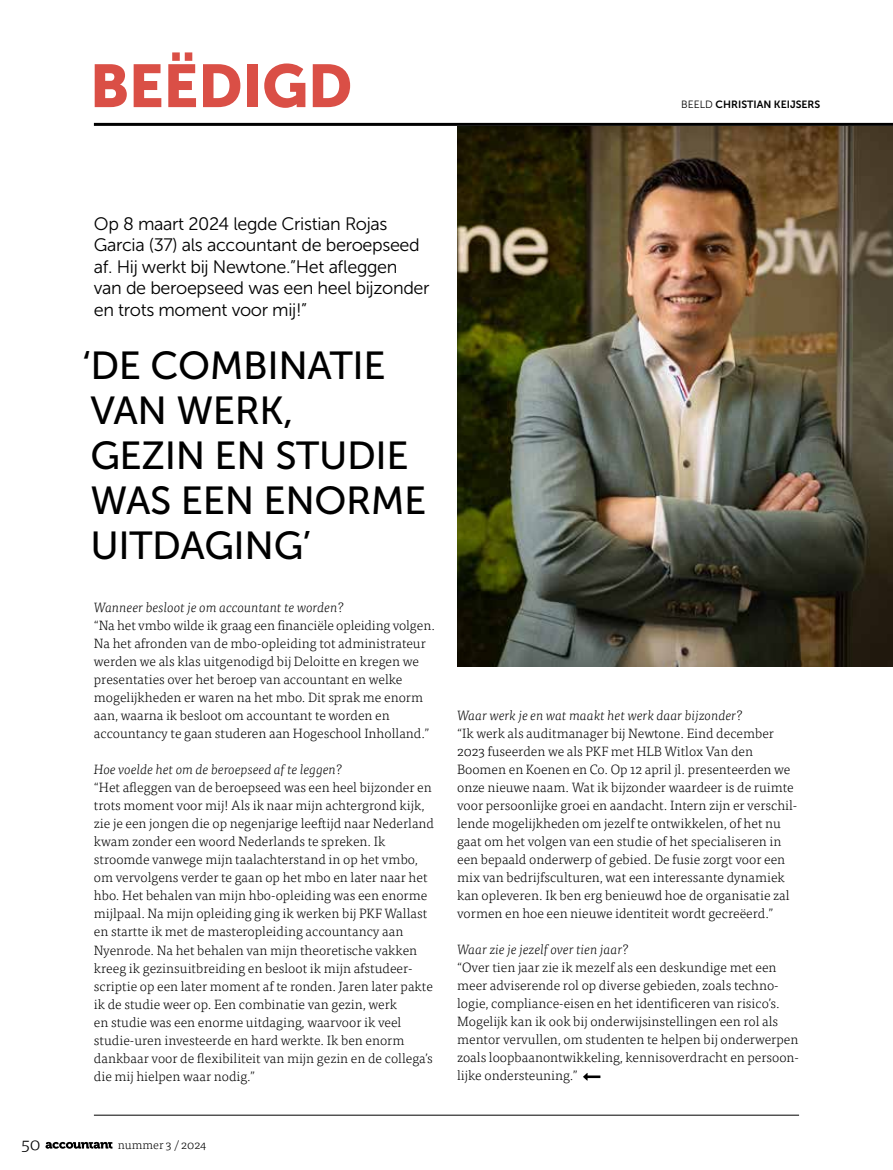
<style>
.page{position:relative;width:893px;height:1170px;background:#fff}
.page>*{position:absolute;margin:0;border:0;box-sizing:border-box;transform-origin:0 0}
.t1{font:60px "Museo Sans 900";letter-spacing:-.01em;color:#da4f46}
.t2{font:39px/45px "Museo Sans 500";letter-spacing:-.01em;color:#000}
.t3{font:18px/21.6px "Museo Sans 300";letter-spacing:-.02em;color:#000}
.t4{font:300 18px "Tisa Pro";color:#000}
.t5{font:300 13.5px/18px "Tisa Pro";color:#000}
.t6{font:italic 300 13.5px "Tisa Pro";color:#000}
.t7{font:300 12px "Tisa Pro";color:#000}
.t8{font:10.5px "Museo Sans 700";color:#000}
.s1{font-family:"Museo Sans 300"}
</style>
<div class="page">
<img style="left:457px;top:126px;width:436px;height:540px">
<hr style="left:94px;top:123px;width:799px;height:3px;background:#000">
<svg style="left:583px;top:1073px;width:17px;height:7px"></svg>
<svg style="left:45px;top:1141px;width:67px;height:7px"></svg>
<hr style="left:94px;top:1114px;width:705px;height:1px;background:#000">
<h1 class="t1" style="left:90px;top:52px;width:264px">BEËDIGD</h1>
<p class="t8" style="left:681px;top:98px;width:141px"><span class="s1">BEELD</span> CHRISTIAN KEIJSERS</p>
<h3 class="t3" style="left:94px;top:213px;width:337px">Op 8 maart 2024 legde Cristian Rojas Garcia (37) als accountant de beroepseed af. Hij werkt bij Newtone.”Het afleggen van de beroepseed was een heel bijzonder en trots moment voor mij!”</h3>
<h2 class="t2" style="left:82px;top:343px;width:346px">‘DE COMBINATIE<br>VAN WERK,<br>GEZIN EN STUDIE<br>WAS EEN ENORME<br>UITDAGING’</h2>
<p class="t6" style="left:94px;top:598px;width:251px">Wanneer besloot je om accountant te worden?</p>
<p class="t5" style="left:94px;top:616px;width:343px">“Na het vmbo wilde ik graag een financiële opleiding volgen.<br>Na het afronden van de mbo-opleiding tot administrateur werden we als klas uitgenodigd bij Deloitte en kregen we presentaties over het beroep van accountant en welke mogelijkheden er waren na het mbo. Dit sprak me enorm aan, waarna ik besloot om accountant te worden en accountancy te gaan studeren aan Hogeschool Inholland.”</p>
<p class="t6" style="left:94px;top:760px;width:250px">Hoe voelde het om de beroepseed af te leggen?</p>
<p class="t5" style="left:94px;top:778px;width:342px">“Het afleggen van de beroepseed was een heel bijzonder en trots moment voor mij! Als ik naar mijn achtergrond kijk, zie je een jongen die op negenjarige leeftijd naar Nederland kwam zonder een woord Nederlands te spreken. Ik stroomde vanwege mijn taalachterstand in op het vmbo, om vervolgens verder te gaan op het mbo en later naar het hbo. Het behalen van mijn hbo-opleiding was een enorme mijlpaal. Na mijn opleiding ging ik werken bij PKF Wallast en startte ik met de masteropleiding accountancy aan Nyenrode. Na het behalen van mijn theoretische vakken kreeg ik gezinsuitbreiding en besloot ik mijn afstudeer&shy;scriptie op een later moment af te ronden. Jaren later pakte ik de studie weer op. Een combinatie van gezin, werk<br>en studie was een enorme uitdaging, waarvoor ik veel studie-uren investeerde en hard werkte. Ik ben enorm dankbaar voor de flexibiliteit van mijn gezin en de collega’s die mij hielpen waar nodig.”</p>
<h3 class="t4" style="left:21px;top:1130px;width:21px">50</h3>
<p class="t7" style="left:118px;top:1135px;width:90px">nummer 3 / 2024</p>
<p class="t6" style="left:457px;top:706px;width:287px">Waar werk je en wat maakt het werk daar bijzonder?</p>
<p class="t5" style="left:457px;top:724px;width:342px">“Ik werk als auditmanager bij Newtone. Eind december 2023 fuseerden we als PKF met HLB Witlox Van den Boomen en Koenen en Co. Op 12 april jl. presenteerden we onze nieuwe naam. Wat ik bijzonder waardeer is de ruimte voor persoonlijke groei en aandacht. Intern zijn er verschil&shy;lende mogelijkheden om jezelf te ontwikkelen, of het nu gaat om het volgen van een studie of het specialiseren in een bepaald onderwerp of gebied. De fusie zorgt voor een mix van bedrijfsculturen, wat een interessante dynamiek kan opleveren. Ik ben erg benieuwd hoe de organisatie zal vormen en hoe een nieuwe identiteit wordt gecreëerd.”</p>
<p class="t6" style="left:457px;top:940px;width:173px">Waar zie je jezelf over tien jaar?</p>
<p class="t5" style="left:457px;top:958px;width:343px">“Over tien jaar zie ik mezelf als een deskundige met een meer adviserende rol op diverse gebieden, zoals techno&shy;logie, compliance-eisen en het identificeren van risico’s.<br>Mogelijk kan ik ook bij onderwijsinstellingen een rol als mentor vervullen, om studenten te helpen bij onderwerpen zoals loopbaanontwikkeling, kennisoverdracht en persoon&shy;lijke ondersteuning.”</p>
</div>
